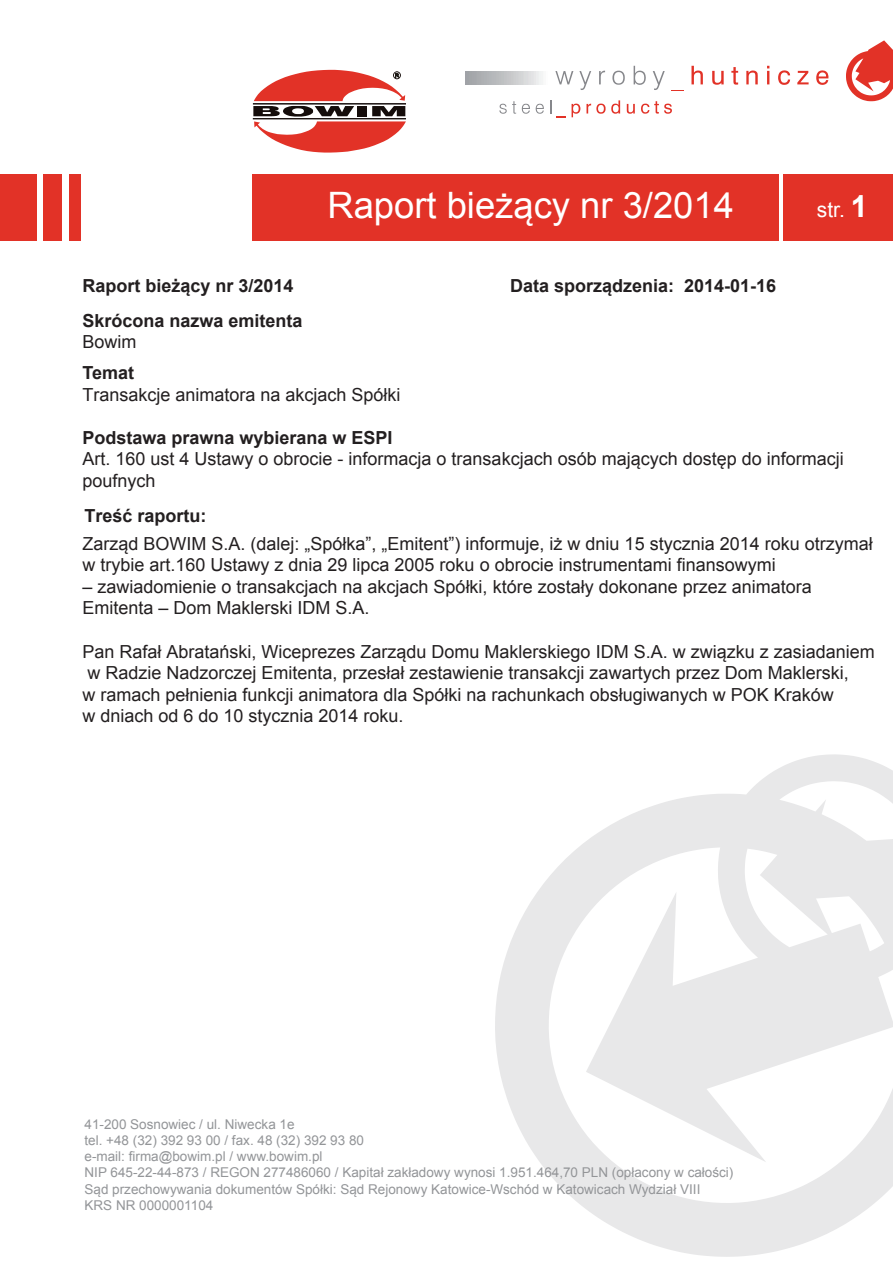
<style>
.page{position:relative;width:893px;height:1263px;background:#fff}
.page>*{position:absolute;margin:0;border:0;box-sizing:border-box;transform-origin:0 0}
.t1{font:36.45px "Arial";color:#fff}
.t2{font:21px "Arial";color:#fff}
.t3{font:18px/21.6px "Arial";color:#231f20}
.t4{font:700 18px "Arial";color:#231f20}
.t5{font:13.5px/16.2px "Arial";color:#939598}
.s1{font-weight:700;font-size:30.45px}
</style>
<div class="page">
<svg style="left:846px;top:40px;width:47px;height:61px"></svg>
<svg style="left:495px;top:754px;width:398px;height:503px"></svg>
<svg style="left:253px;top:70px;width:153px;height:83px"></svg>
<svg style="left:579px;top:71px;width:12px;height:19px"></svg>
<svg style="left:599px;top:71px;width:6px;height:13px"></svg>
<svg style="left:612px;top:71px;width:13px;height:14px"></svg>
<svg style="left:634px;top:66px;width:12px;height:19px"></svg>
<svg style="left:653px;top:71px;width:12px;height:19px"></svg>
<svg style="left:671px;top:90px;width:13px;height:1px"></svg>
<svg style="left:691px;top:66px;width:12px;height:18px"></svg>
<svg style="left:712px;top:71px;width:12px;height:14px"></svg>
<svg style="left:731px;top:67px;width:7px;height:18px"></svg>
<svg style="left:746px;top:70px;width:12px;height:14px"></svg>
<svg style="left:767px;top:66px;width:2px;height:18px"></svg>
<svg style="left:778px;top:70px;width:12px;height:15px"></svg>
<svg style="left:797px;top:71px;width:12px;height:13px"></svg>
<svg style="left:816px;top:70px;width:12px;height:15px"></svg>
<svg style="left:499px;top:101px;width:17px;height:13px"></svg>
<svg style="left:522px;top:104px;width:8px;height:10px"></svg>
<svg style="left:536px;top:104px;width:8px;height:10px"></svg>
<svg style="left:550px;top:100px;width:1px;height:14px"></svg>
<svg style="left:572px;top:104px;width:8px;height:13px"></svg>
<svg style="left:586px;top:100px;width:34px;height:14px"></svg>
<svg style="left:627px;top:104px;width:8px;height:10px"></svg>
<svg style="left:641px;top:101px;width:31px;height:13px"></svg>
<hr style="left:466px;top:71px;width:3px;height:14px;background:#a0a2a7">
<hr style="left:469px;top:71px;width:3px;height:14px;background:#a3a5a8">
<hr style="left:472px;top:71px;width:4px;height:14px;background:#a5a7ab">
<hr style="left:476px;top:71px;width:3px;height:14px;background:#a7aaad">
<hr style="left:479px;top:71px;width:4px;height:14px;background:#abadb0">
<hr style="left:483px;top:71px;width:3px;height:14px;background:#aeb0b3">
<hr style="left:486px;top:71px;width:3px;height:14px;background:#b0b2b5">
<hr style="left:489px;top:71px;width:4px;height:14px;background:#b3b6b9">
<hr style="left:493px;top:71px;width:3px;height:14px;background:#b6b8bb">
<hr style="left:496px;top:71px;width:3px;height:14px;background:#b9bbbd">
<hr style="left:499px;top:71px;width:4px;height:14px;background:#bcbec0">
<hr style="left:503px;top:71px;width:3px;height:14px;background:#bec1c2">
<hr style="left:504px;top:71px;width:4px;height:14px;background:#c2c3c5">
<hr style="left:508px;top:71px;width:3px;height:14px;background:#c5c6c8">
<hr style="left:511px;top:71px;width:3px;height:14px;background:#c9cacb">
<hr style="left:514px;top:71px;width:4px;height:14px;background:#cdcecf">
<hr style="left:518px;top:71px;width:3px;height:14px;background:#d1d2d3">
<hr style="left:521px;top:71px;width:4px;height:14px;background:#d4d6d7">
<hr style="left:523px;top:71px;width:3px;height:14px;background:#d8d8d9">
<hr style="left:525px;top:71px;width:3px;height:14px;background:#dadcdc">
<hr style="left:528px;top:71px;width:3px;height:14px;background:#dfdee0">
<hr style="left:531px;top:71px;width:4px;height:14px;background:#e3e3e5">
<hr style="left:535px;top:71px;width:3px;height:14px;background:#e8e8e9">
<hr style="left:536px;top:71px;width:4px;height:14px;background:#ecedee">
<hr style="left:540px;top:71px;width:3px;height:14px;background:#f1f3f3">
<hr style="left:543px;top:71px;width:3px;height:14px;background:#f7f8f7">
<svg style="left:555px;top:71px;width:18px;height:14px"></svg>
<div style="left:252px;top:174px;width:526px;height:66px;background:#e23227"></div>
<div style="left:783px;top:174px;width:110px;height:66px;background:#e23227"></div>
<div style="left:0;top:174px;width:36px;height:66px;background:#e23227"></div>
<div style="left:44px;top:174px;width:18px;height:66px;background:#e23227"></div>
<div style="left:69px;top:174px;width:12px;height:66px;background:#e23227"></div>
<h1 class="t1" style="left:327px;top:181px;width:408px">Raport bieżący nr 3/2014</h1>
<p class="t2" style="left:817px;top:196px;width:52px">str. <span class="s1">1</span></p>
<p class="t4" style="left:82px;top:273px;width:213px">Raport bieżący nr 3/2014</p>
<p class="t4" style="left:510px;top:273px;width:268px">Data sporządzenia: 2014-01-16</p>
<p class="t4" style="left:82px;top:308px;width:222px">Skrócona nazwa emitenta</p>
<p class="t3" style="left:82px;top:331px;width:56px">Bowim</p>
<p class="t4" style="left:82px;top:361px;width:53px">Temat</p>
<p class="t3" style="left:82px;top:384px;width:320px">Transakcje animatora na akcjach Spółki</p>
<p class="t4" style="left:82px;top:426px;width:312px">Podstawa prawna wybierana w ESPI</p>
<p class="t3" style="left:82px;top:448px;width:763px">Art. 160 ust 4 Ustawy o obrocie - informacja o transakcjach osób mających dostęp do informacji poufnych</p>
<p class="t4" style="left:84px;top:504px;width:124px">Treść raportu:</p>
<p class="t3" style="left:82px;top:533px;width:792px">Zarząd BOWIM S.A. (dalej: „Spółka”, „Emitent”) informuje, iż w dniu 15 stycznia 2014 roku otrzymał w trybie art.160 Ustawy z dnia 29 lipca 2005 roku o obrocie instrumentami finansowymi</p>
<p class="t3" style="left:82px;top:576px;width:731px">– zawiadomienie o transakcjach na akcjach Spółki, które zostały dokonane przez animatora<br>Emitenta – Dom Maklerski IDM S.A.</p>
<p class="t3" style="left:82px;top:641px;width:794px">Pan Rafał Abratański, Wiceprezes Zarządu Domu Maklerskiego IDM S.A. w związku z zasiadaniem w Radzie Nadzorczej Emitenta, przesłał zestawienie transakcji zawartych przez Dom Maklerski,<br>w ramach pełnienia funkcji animatora dla Spółki na rachunkach obsługiwanych w POK Kraków<br>w dniach od 6 do 10 stycznia 2014 roku.</p>
<p class="t5" style="left:84px;top:1116px;width:650px">41-200 Sosnowiec / ul. Niwecka 1e<br>tel. +48 (32) 392 93 00 / fax. 48 (32) 392 93 80<br>e-mail: firma@bowim.pl / www.bowim.pl<br>NIP 645-22-44-873 / REGON 277486060 / Kapitał zakładowy wynosi 1.951.464,70 PLN (opłacony w całości)<br>Sąd przechowywania dokumentów Spółki: Sąd Rejonowy Katowice-Wschód w Katowicach Wydział VIII<br>KRS NR 0000001104</p>
</div>
